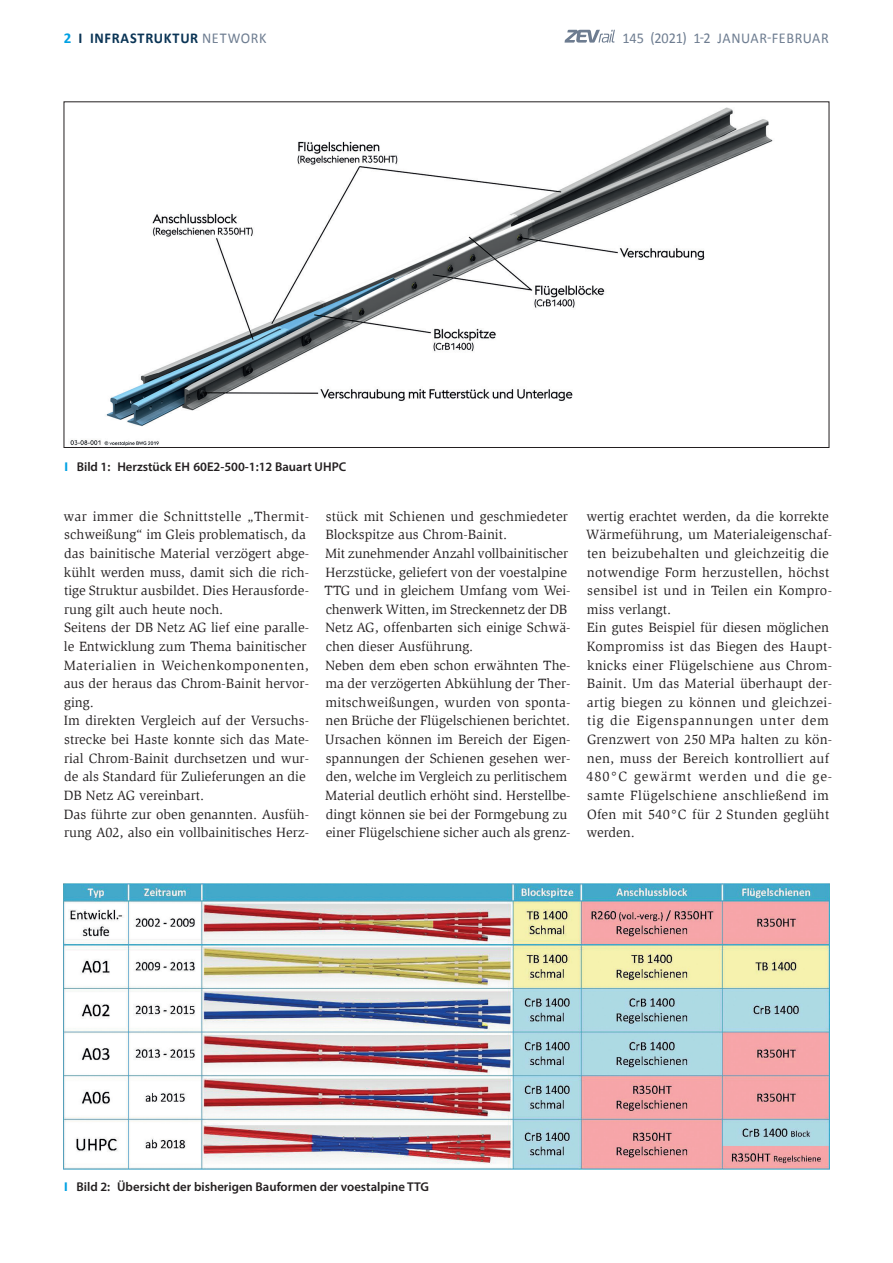
<style>
.page{position:relative;width:893px;height:1263px;background:#fff}
.page>*{position:absolute;margin:0;border:0;box-sizing:border-box;transform-origin:0 0}
.t1{font:15px "Calibri";letter-spacing:.03em;color:#6d7c90;scale:.95 1}
.t2{font:700 15px "Calibri";letter-spacing:.045em;color:#0a3455}
.t3{font:13.8px/18.6px "Slimbach LT";color:#231f20}
.t4{font:600 12.75px "Myriad Pro";color:#231f20}
.s1{color:#00a1e3}
.s2{font-weight:400;color:#6d7c90}
.s3{font-weight:700;color:#00a1e3}
</style>
<div class="page">
<svg style="left:564px;top:30px;width:51px;height:13px"></svg>
<img style="left:70px;top:107px;width:703px;height:339px">
<img style="left:64px;top:884px;width:765px;height:285px">
<p class="t2" style="left:64px;top:28px;width:204px"><span class="s1">2</span> I INFRASTRUKTUR <span class="s2">NETWORK</span></p>
<p class="t1" style="left:623px;top:28px;width:219px">145 (2021) 1-2 JANUAR-FEBRUAR</p>
<p class="t4" style="left:64px;top:459px;width:283px"><span class="s3">I</span> Bild 1: Herzstück EH 60E2-500-1:12 Bauart UHPC</p>
<p class="t3" style="left:63px;top:507px;width:247px">war immer die Schnittstelle „Thermit&shy;schweißung“ im Gleis problematisch, da das bainitische Material verzögert abge&shy;kühlt werden muss, damit sich die rich&shy;tige Struktur ausbildet. Dies Herausforde&shy;rung gilt auch heute noch.<br>Seitens der DB Netz AG lief eine paralle&shy;le Entwicklung zum Thema bainitischer Materialien in Weichenkomponenten, aus der heraus das Chrom-Bainit hervor&shy;ging.<br>Im direkten Vergleich auf der Versuchs&shy;strecke bei Haste konnte sich das Mate&shy;rial Chrom-Bainit durchsetzen und wur&shy;de als Standard für Zulieferungen an die DB Netz AG vereinbart.<br>Das führte zur oben genannten. Ausfüh&shy;rung A02, also ein vollbainitisches Herz-</p>
<p class="t3" style="left:325px;top:507px;width:247px">stück mit Schienen und geschmiedeter Blockspitze aus Chrom-Bainit.<br>Mit zunehmender Anzahl vollbainitischer Herzstücke, geliefert von der voestalpine TTG und in gleichem Umfang vom Wei&shy;chenwerk Witten, im Streckennetz der DB Netz AG, offenbarten sich einige Schwä&shy;chen dieser Ausführung.<br>Neben dem eben schon erwähnten The&shy;ma der verzögerten Abkühlung der Ther&shy;mitschweißungen, wurden von sponta&shy;nen Brüche der Flügelschienen berichtet.<br>Ursachen können im Bereich der Eigen&shy;spannungen der Schienen gesehen wer&shy;den, welche im Vergleich zu perlitischem Material deutlich erhöht sind. Herstellbe&shy;dingt können sie bei der Formgebung zu einer Flügelschiene sicher auch als grenz-</p>
<p class="t3" style="left:586px;top:507px;width:248px">wertig erachtet werden, da die korrekte Wärmeführung, um Materialeigenschaf&shy;ten beizubehalten und gleichzeitig die notwendige Form herzustellen, höchst sensibel ist und in Teilen ein Kompro&shy;miss verlangt.<br>Ein gutes Beispiel für diesen möglichen Kompromiss ist das Biegen des Haupt&shy;knicks einer Flügelschiene aus Chrom-Bainit. Um das Material überhaupt der&shy;artig biegen zu können und gleichzei&shy;tig die Eigenspannungen unter dem Grenzwert von 250 MPa halten zu kön&shy;nen, muss der Bereich kontrolliert auf 480°C gewärmt werden und die ge&shy;samte Flügelschiene anschließend im Ofen mit 540°C für 2 Stunden geglüht werden.</p>
<p class="t4" style="left:64px;top:1179px;width:366px"><span class="s3">I</span> Bild 2: Übersicht der bisherigen Bauformen der voestalpine TTG</p>
</div>
